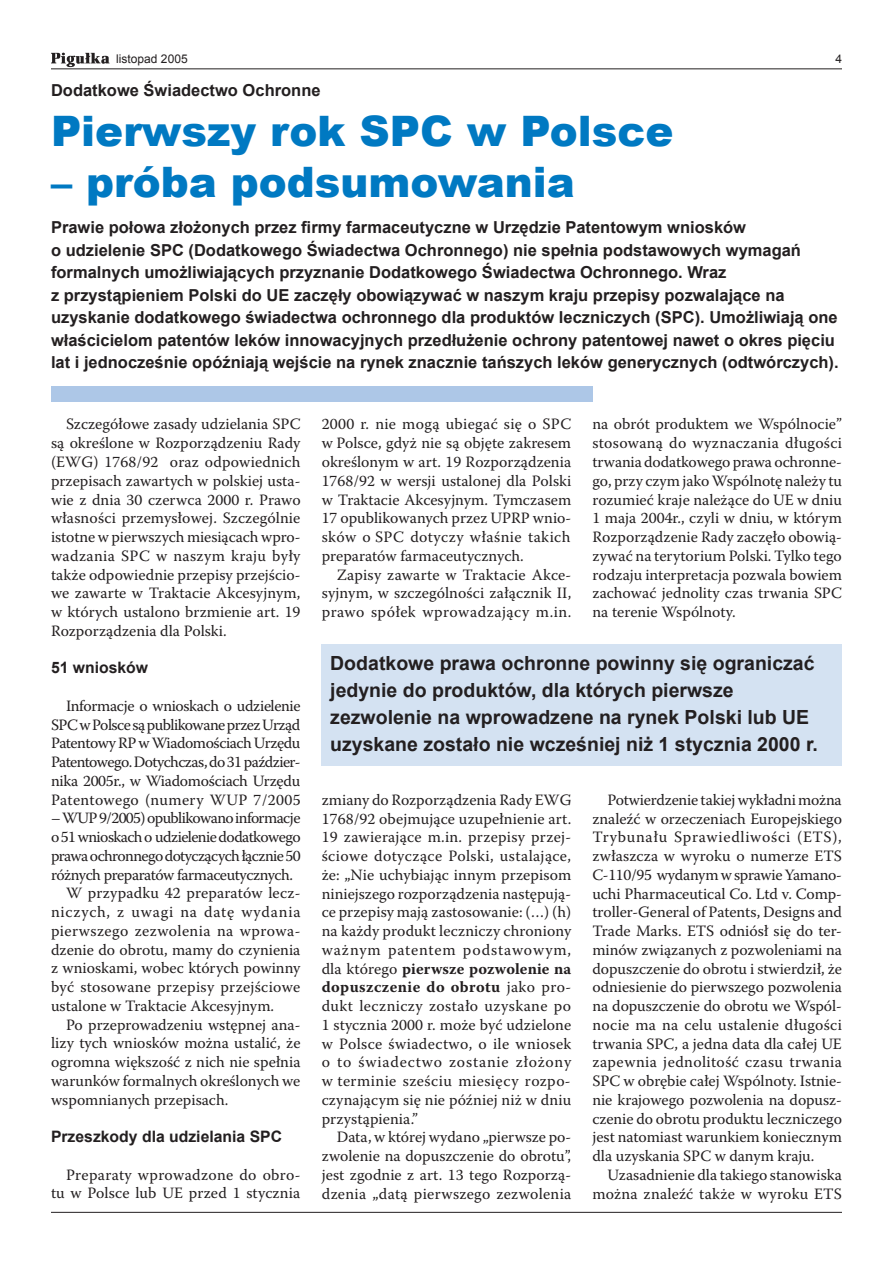
<style>
.page{position:relative;width:893px;height:1263px;background:#fff}
.page>*{position:absolute;margin:0;border:0;box-sizing:border-box;transform-origin:0 0}
.t1{font:900 42px "Arial";color:#0079c2}
.t2{font:700 19.5px/27px "Arial";color:#231f20}
.t3{font:700 16.5px/22.5px "Arial";color:#231f20}
.t4{font:15.75px/18.8px "Warnock Pro";color:#231f20;text-align:justify}
.t5{font:15.75px "Warnock Pro";letter-spacing:-.04em;color:#231f20}
.t6{font:700 15.75px "Arial";color:#231f20}
.t7{font:15.75px "Warnock Pro";letter-spacing:-.035em;color:#231f20}
.t8{font:15.75px "Warnock Pro";letter-spacing:-.03em;color:#231f20}
.t9{font:15.75px "Warnock Pro";letter-spacing:.02em;color:#231f20}
.t10{font:15.75px "Warnock Pro";letter-spacing:.025em;color:#231f20}
.t11{font:15.75px "Warnock Pro";letter-spacing:.05em;color:#231f20}
.t12{font:12px "Arial";color:#231f20}
.s1{font-weight:700}
</style>
<div class="page">
<hr style="left:51px;top:68px;width:791px;height:1px;background:#231f20">
<hr style="left:51px;top:1212px;width:791px;height:1px;background:#231f20">
<svg style="left:51px;top:53px;width:59px;height:14px"></svg>
<div style="left:322px;top:644px;width:520px;height:122px;background:#d4e2f2"></div>
<div style="left:51px;top:386px;width:541px;height:16px;background:#adc7e7"></div>
<p class="t12" style="left:116px;top:51px;width:73px">listopad 2005</p>
<p class="t12" style="left:835px;top:51px;width:8px">4</p>
<p class="t3" style="left:51px;top:80px;width:271px">Dodatkowe Świadectwo Ochronne</p>
<h1 class="t1" style="left:51px;top:101px;width:624px">Pierwszy rok SPC w Polsce</h1>
<h1 class="t1" style="left:51px;top:151px;width:525px">– próba podsumowania</h1>
<p class="t3" style="left:51px;top:217px;width:789px">Prawie połowa złożonych przez firmy farmaceutyczne w Urzędzie Patentowym wniosków<br>o udzielenie SPC (Dodatkowego Świadectwa Ochronnego) nie spełnia podstawowych wymagań formalnych umożliwiających przyznanie Dodatkowego Świadectwa Ochronnego. Wraz<br>z przystąpieniem Polski do UE zaczęły obowiązywać w naszym kraju przepisy pozwalające na uzyskanie dodatkowego świadectwa ochronnego dla produktów leczniczych (SPC). Umożliwiają one właścicielom patentów leków innowacyjnych przedłużenie ochrony patentowej nawet o okres pięciu lat i jednocześnie opóźniają wejście na rynek znacznie tańszych leków generycznych (odtwórczych).</p>
<p class="t4" style="left:51px;top:415px;width:251px;text-indent:15px">Szczegółowe zasady udzielania SPC są określone w Rozporządzeniu Rady (EWG) 1768/92 oraz odpowiednich przepisach zawartych w polskiej usta&shy;wie z dnia 30 czerwca 2000 r. Prawo własności przemysłowej. Szczególnie istotne w pierwszych miesiącach wpro&shy;wadzania SPC w naszym kraju były także odpowiednie przepisy przejścio&shy;we zawarte w Traktacie Akcesyjnym, w których ustalono brzmienie art. 19<br>Rozporządzenia dla Polski.</p>
<p class="t6" style="left:51px;top:657px;width:99px">51 wniosków</p>
<p class="t4" style="left:51px;top:696px;width:251px;text-indent:15px">Informacje o wnioskach o udzielenie SPC w Polsce są publikowane przez Urząd Patentowy RP w Wiadomościach Urzędu Patentowego. Dotychczas, do 31 paździer&shy;nika 2005r., w Wiadomościach Urzędu Patentowego (numery WUP 7/2005</p>
<p class="t5" style="left:51px;top:809px;width:251px">– WUP 9/2005) opublikowano informacje</p>
<p class="t7" style="left:51px;top:827px;width:251px">o 51 wnioskach o udzielenie dodatkowego</p>
<p class="t5" style="left:51px;top:846px;width:251px">prawa ochronnego dotyczących łącznie 50</p>
<p class="t8" style="left:51px;top:865px;width:243px">różnych preparatów farmaceutycznych.</p>
<p class="t4" style="left:66px;top:883px;width:236px">W przypadku 42 preparatów lecz-</p>
<p class="t11" style="left:51px;top:902px;width:251px">niczych, z uwagi na datę wydania</p>
<p class="t10" style="left:51px;top:921px;width:251px">pierwszego zezwolenia na wprowa-</p>
<p class="t4" style="left:51px;top:940px;width:251px">dzenie do obrotu, mamy do czynienia</p>
<p class="t4" style="left:51px;top:958px;width:251px">z wnioskami, wobec których powinny</p>
<p class="t9" style="left:51px;top:977px;width:251px">być stosowane przepisy przejściowe</p>
<p class="t4" style="left:51px;top:996px;width:225px">ustalone w Traktacie Akcesyjnym.</p>
<p class="t4" style="left:66px;top:1015px;width:236px">Po przeprowadzeniu wstępnej ana-</p>
<p class="t4" style="left:51px;top:1033px;width:251px">lizy tych wniosków można ustalić, że</p>
<p class="t4" style="left:51px;top:1052px;width:251px">ogromna większość z nich nie spełnia</p>
<p class="t4" style="left:51px;top:1071px;width:251px">warunków formalnych określonych we</p>
<p class="t4" style="left:51px;top:1090px;width:179px">wspomnianych przepisach.</p>
<p class="t6" style="left:51px;top:1126px;width:233px">Przeszkody dla udzielania SPC</p>
<p class="t4" style="left:51px;top:1165px;width:251px;text-align:right">Preparaty wprowadzone do obro&shy;tu w Polsce lub UE przed 1 stycznia</p>
<p class="t4" style="left:322px;top:415px;width:251px">2000 r. nie mogą ubiegać się o SPC w Polsce, gdyż nie są objęte zakresem określonym w art. 19 Rozporządzenia 1768/92 w wersji ustalonej dla Polski w Traktacie Akcesyjnym. Tymczasem 17 opublikowanych przez UPRP wnio&shy;sków o SPC dotyczy właśnie takich preparatów farmaceutycznych.</p>
<p class="t4" style="left:322px;top:565px;width:251px;text-indent:15px">Zapisy zawarte w Traktacie Akce&shy;syjnym, w szczególności załącznik II, prawo spółek wprowadzający m.in.</p>
<p class="t4" style="left:592px;top:415px;width:251px">na obrót produktem we Wspólnocie” stosowaną do wyznaczania długości trwania dodatkowego prawa ochronne&shy;go, przy czym jako Wspólnotę należy tu rozumieć kraje należące do UE w dniu 1 maja 2004r., czyli w dniu, w którym Rozporządzenie Rady zaczęło obowią&shy;zywać na terytorium Polski. Tylko tego rodzaju interpretacja pozwala bowiem zachować jednolity czas trwania SPC na terenie Wspólnoty.</p>
<p class="t2" style="left:330px;top:650px;width:489px">Dodatkowe prawa ochronne powinny się ograniczać jedynie do produktów, dla których pierwsze zezwolenie na wprowadzene na rynek Polski lub UE uzyskane zostało nie wcześniej niż 1 stycznia 2000 r.</p>
<p class="t4" style="left:322px;top:790px;width:251px">zmiany do Rozporządzenia Rady EWG 1768/92 obejmujące uzupełnienie art.<br>19 zawierające m.in. przepisy przej&shy;ściowe dotyczące Polski, ustalające, że: „Nie uchybiając innym przepisom niniejszego rozporządzenia następują&shy;ce przepisy mają zastosowanie: (…) (h) na każdy produkt leczniczy chroniony ważnym patentem podstawowym, dla którego <span class="s1">pierwsze pozwolenie na dopuszczenie do obrotu</span> jako pro&shy;dukt leczniczy zostało uzyskane po 1 stycznia 2000 r. może być udzielone w Polsce świadectwo, o ile wniosek o to świadectwo zostanie złożony w terminie sześciu miesięcy rozpo&shy;czynającym się nie później niż w dniu przystąpienia.”</p>
<p class="t4" style="left:322px;top:1127px;width:251px;text-indent:15px">Data, w której wydano „pierwsze po&shy;zwolenie na dopuszczenie do obrotu”, jest zgodnie z art. 13 tego Rozporzą&shy;dzenia „datą pierwszego zezwolenia</p>
<p class="t4" style="left:592px;top:790px;width:251px;text-indent:15px">Potwierdzenie takiej wykładni można znaleźć w orzeczeniach Europejskiego Trybunału Sprawiedliwości (ETS), zwłaszcza w wyroku o numerze ETS C-110/95 wydanym w sprawie Yamano&shy;uchi Pharmaceutical Co. Ltd v. Comp&shy;troller-General of Patents, Designs and Trade Marks. ETS odniósł się do ter&shy;minów związanych z pozwoleniami na dopuszczenie do obrotu i stwierdził, że odniesienie do pierwszego pozwolenia na dopuszczenie do obrotu we Wspól&shy;nocie ma na celu ustalenie długości trwania SPC, a jedna data dla całej UE zapewnia jednolitość czasu trwania SPC w obrębie całej Wspólnoty. Istnie&shy;nie krajowego pozwolenia na dopusz&shy;czenie do obrotu produktu leczniczego jest natomiast warunkiem koniecznym dla uzyskania SPC w danym kraju.</p>
<p class="t4" style="left:592px;top:1165px;width:251px;text-align:right">Uzasadnienie dla takiego stanowiska można znaleźć także w wyroku ETS</p>
</div>
